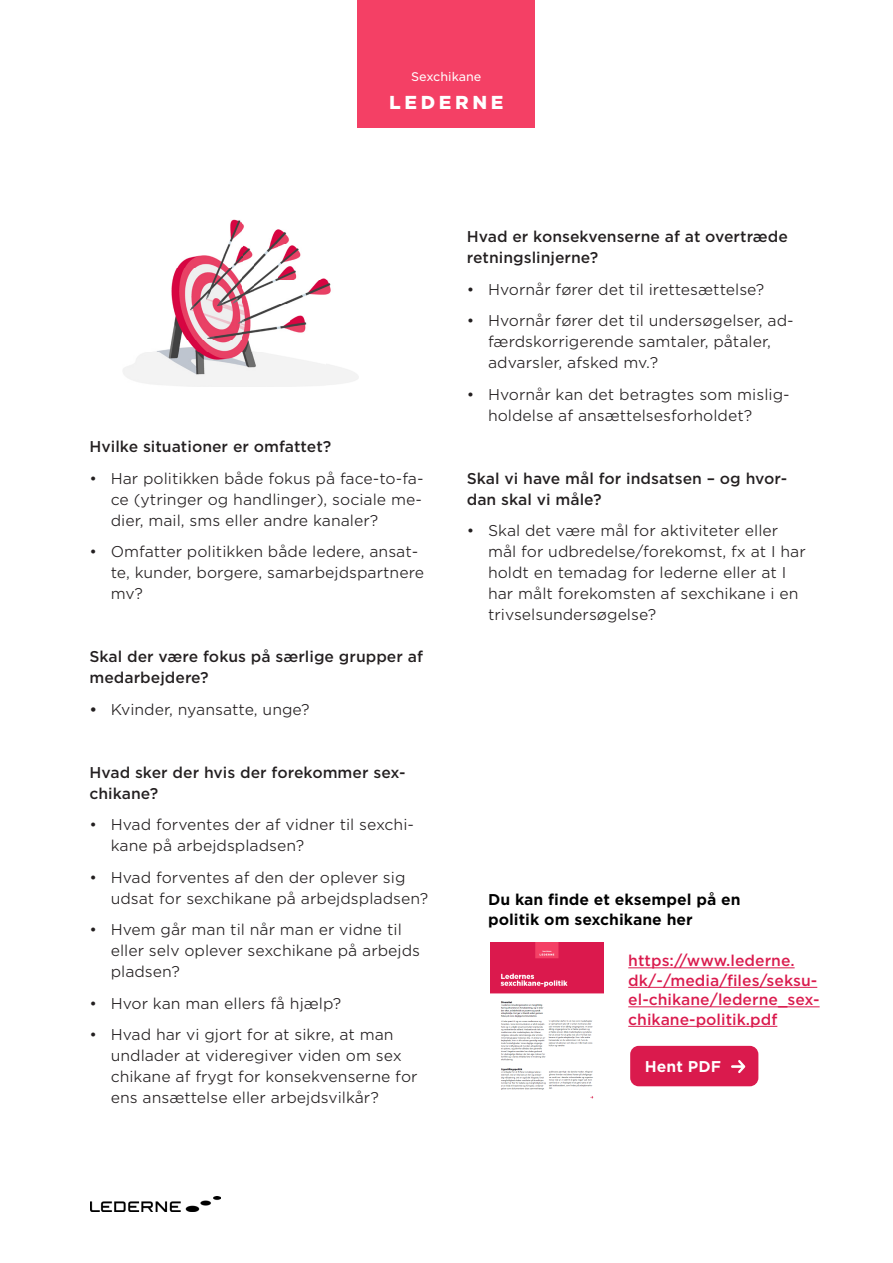
<style>
.page{position:relative;width:893px;height:1263px;background:#fff}
.page>*{position:absolute;margin:0;border:0;box-sizing:border-box;transform-origin:0 0}
.t1{font:900 18px "Gotham S Sm";letter-spacing:.2em;color:#fff}
.t2{font:300 15px "Gotham S Sm";color:#231f20}
.t3{font:500 15px/21px "Gotham S Sm";color:#231f20}
.t4{font:500 15px/19.5px "Gotham S Sm";color:#da1a4d}
.t5{font:700 15px/19.5px "Gotham S Sm";color:#000001}
.t6{font:700 15px "Gotham S Sm";color:#fff}
.t7{font:12px "Gotham S Sm";color:#fff}
.s1{font-weight:500}
</style>
<div class="page">
<div style="left:357px;top:0;width:177px;height:128px;background:#f44065"></div>
<hr style="left:628px;top:967px;width:167px;height:1px;background:#da1a4d">
<hr style="left:628px;top:987px;width:189px;height:1px;background:#da1a4d">
<hr style="left:628px;top:1006px;width:192px;height:1px;background:#da1a4d">
<hr style="left:628px;top:1026px;width:149px;height:1px;background:#da1a4d">
<img style="left:490px;top:943px;width:114px;height:156px">
<img style="left:90px;top:1196px;width:130px;height:15px">
<div style="left:630px;top:1046px;width:128px;height:40px;background:#da1a4d;border-radius:9px"></div>
<svg style="left:731px;top:1060px;width:14px;height:13px"></svg>
<img style="left:123px;top:351px;width:204px;height:36px">
<img style="left:159px;top:339px;width:93px;height:12px">
<img style="left:171px;top:256px;width:72px;height:83px">
<img style="left:243px;top:303px;width:48px;height:36px">
<img style="left:291px;top:315px;width:16px;height:18px">
<img style="left:243px;top:245px;width:12px;height:58px">
<img style="left:283px;top:280px;width:48px;height:23px">
<img style="left:255px;top:244px;width:24px;height:47px">
<img style="left:279px;top:244px;width:22px;height:36px">
<svg style="left:320px;top:278px;width:7px;height:2px"></svg>
<img style="left:223px;top:220px;width:20px;height:36px">
<img style="left:270px;top:229px;width:19px;height:15px">
<p class="t7" style="left:411px;top:68px;width:72px">Sexchikane</p>
<p class="t1" style="left:389px;top:89px;width:116px">LEDERNE</p>
<p class="t3" style="left:89px;top:436px;width:243px">Hvilke situationer er omfattet?</p>
<p class="t2" style="left:89px;top:468px;width:336px">• Har politikken både fokus på face-to-fa-</p>
<p class="t2" style="left:111px;top:489px;width:313px">ce (ytringer og handlinger), sociale me-</p>
<p class="t2" style="left:111px;top:510px;width:269px">dier, mail, sms eller andre kanaler?</p>
<p class="t2" style="left:89px;top:542px;width:330px">• Omfatter politikken både ledere, ansat-</p>
<p class="t2" style="left:111px;top:563px;width:315px">te, kunder, borgere, samarbejdspartnere</p>
<p class="t2" style="left:111px;top:584px;width:34px">mv?</p>
<p class="t3" style="left:89px;top:646px;width:335px">Skal der være fokus på særlige grupper af medarbejdere?</p>
<p class="t2" style="left:89px;top:699px;width:222px"><span class="s1">•</span> Kvinder, nyansatte, unge?</p>
<p class="t3" style="left:89px;top:762px;width:318px">Hvad sker der hvis der forekommer sex-</p>
<p class="t3" style="left:89px;top:783px;width:70px">chikane?</p>
<p class="t2" style="left:89px;top:815px;width:326px">• Hvad forventes der af vidner til sexchi-</p>
<p class="t2" style="left:111px;top:836px;width:195px">kane på arbejdspladsen?</p>
<p class="t2" style="left:89px;top:867px;width:318px">• Hvad forventes af den der oplever sig</p>
<p class="t2" style="left:111px;top:888px;width:319px">udsat for sexchikane på arbejdspladsen?</p>
<p class="t2" style="left:89px;top:920px;width:314px">• Hvem går man til når man er vidne til</p>
<p class="t2" style="left:111px;top:941px;width:311px">eller selv oplever sexchikane på arbejds</p>
<p class="t2" style="left:111px;top:962px;width:71px">pladsen?</p>
<p class="t2" style="left:89px;top:993px;width:253px">• Hvor kan man ellers få hjælp?</p>
<p class="t2" style="left:89px;top:1025px;width:306px">• Hvad har vi gjort for at sikre, at man</p>
<p class="t2" style="left:111px;top:1046px;width:293px">undlader at videregiver viden om sex</p>
<p class="t2" style="left:111px;top:1067px;width:308px">chikane af frygt for konsekvenserne for</p>
<p class="t2" style="left:111px;top:1088px;width:270px">ens ansættelse eller arbejdsvilkår?</p>
<p class="t3" style="left:467px;top:226px;width:323px">Hvad er konsekvenserne af at overtræde retningslinjerne?</p>
<p class="t2" style="left:467px;top:279px;width:299px">• Hvornår fører det til irettesættelse?</p>
<p class="t2" style="left:467px;top:311px;width:328px">• Hvornår fører det til undersøgelser, ad-</p>
<p class="t2" style="left:488px;top:332px;width:284px">færdskorrigerende samtaler, påtaler,</p>
<p class="t2" style="left:488px;top:353px;width:172px">advarsler, afsked mv.?</p>
<p class="t2" style="left:467px;top:384px;width:324px">• Hvornår kan det betragtes som mislig-</p>
<p class="t2" style="left:488px;top:405px;width:266px">holdelse af ansættelsesforholdet?</p>
<p class="t3" style="left:467px;top:468px;width:322px">Skal vi have mål for indsatsen – og hvor&shy;dan skal vi måle?</p>
<p class="t2" style="left:467px;top:521px;width:313px">• Skal det være mål for aktiviteter eller</p>
<p class="t2" style="left:488px;top:542px;width:319px">mål for udbredelse/forekomst, fx at I har</p>
<p class="t2" style="left:488px;top:563px;width:300px">holdt en temadag for lederne eller at I</p>
<p class="t2" style="left:488px;top:584px;width:312px">har målt forekomsten af sexchikane i en</p>
<p class="t2" style="left:488px;top:605px;width:170px">trivselsundersøgelse?</p>
<p class="t5" style="left:488px;top:890px;width:254px">Du kan finde et eksempel på en politik om sexchikane her</p>
<p class="t4" style="left:628px;top:951px;width:193px">https://www.lederne. dk/-/media/files/seksu&shy;el-chikane/lederne_sex&shy;chikane-politik.pdf</p>
<p class="t6" style="left:645px;top:1056px;width:78px">Hent PDF</p>
</div>
